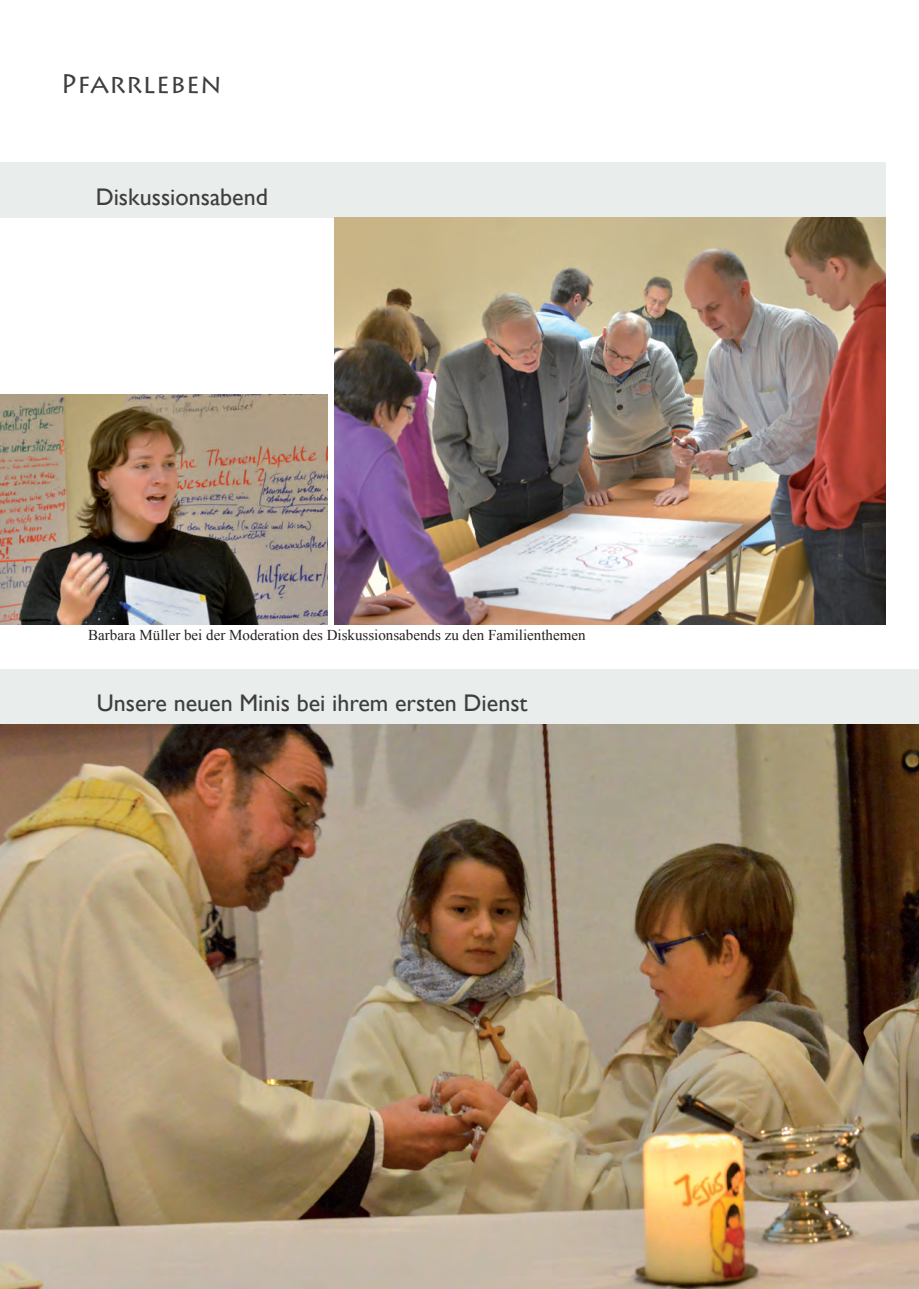
<style>
.page{position:relative;width:919px;height:1289px;background:#fff}
.page>*{position:absolute;margin:0;border:0;box-sizing:border-box;transform-origin:0 0}
.Seitentitel{font:27px "Lithos Pro";color:#3e3e3f}
.ZwischenÜ_Gill_16__r{font:24px "Gill Sans";color:#3e3e3f}
.Zwischenüberschrift{font:24px "Gill Sans";color:#3e3e3f}
.t1{font:15px "Times New Roman";color:#231f20}
</style>
<div class="page">
<div style="left:0;top:669px;width:918px;height:55px;background:#e9edeb"></div>
<div style="left:0;top:163px;width:885px;height:55px;background:#e9edeb"></div>
<img style="left:0;top:724px;width:918px;height:564px">
<img style="left:334px;top:218px;width:551px;height:406px">
<img style="left:0;top:394px;width:327px;height:230px">
<p class="Seitentitel" style="left:61px;top:68px;width:163px">Pfarrleben</p>
<p class="Zwischenüberschrift" style="left:96px;top:183px;width:174px">Diskussionsabend</p>
<p class="t1" style="left:88px;top:625px;width:499px">Barbara Müller bei der Moderation des Diskussionsabends zu den Familienthemen</p>
<p class="ZwischenÜ_Gill_16__r" style="left:97px;top:689px;width:432px">Unsere neuen Minis bei ihrem ersten Dienst</p>
</div>
